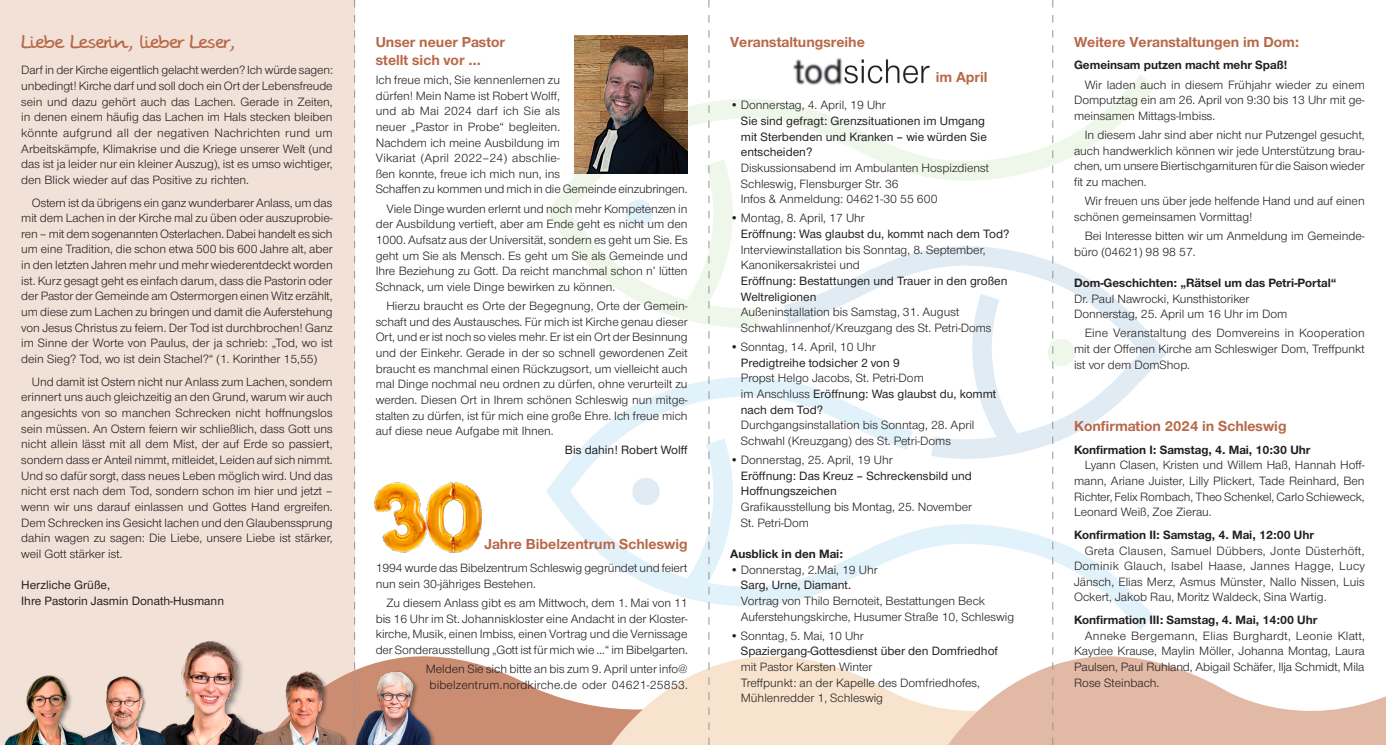
<style>
.page{position:relative;width:1386px;height:745px;background:#fff}
.page>*{position:absolute;margin:0;border:0;box-sizing:border-box;transform-origin:0 0}
.t1{font:20px "Stone Handwriting";color:#b86848}
.t2{font:700 15px/18px "Nordelbica";color:#b86848}
.t3{font:12.5px/15.6px "Nordelbica";color:#231f20}
.t4{font:500 12.5px/15.6px "Nordelbica";color:#231f20}
.t5{font:700 12.5px "Nordelbica";color:#231f20}
.s1{font-weight:500}
</style>
<div class="page">
<svg style="left:546px;top:75px;width:608px;height:253px"></svg>
<svg style="left:763px;top:217px;width:401px;height:132px"></svg>
<svg style="left:546px;top:349px;width:622px;height:240px"></svg>
<div style="left:0;top:0;width:354px;height:744px;background:#f2e1d7"></div>
<svg style="left:355px;top:589px;width:253px;height:155px"></svg>
<svg style="left:608px;top:589px;width:337px;height:155px"></svg>
<svg style="left:945px;top:589px;width:440px;height:155px"></svg>
<svg style="left:354px;top:0;width:1px;height:669px"></svg>
<svg style="left:623px;top:0;width:119px;height:744px"></svg>
<svg style="left:962px;top:0;width:115px;height:744px"></svg>
<div style="left:353px;top:669px;width:86px;height:75px;background:#cb8d72"></div>
<img style="left:353px;top:670px;width:81px;height:74px">
<img style="left:170px;top:641px;width:73px;height:103px">
<div style="left:246px;top:669px;width:107px;height:75px;background:#cb8d72"></div>
<img style="left:241px;top:670px;width:108px;height:74px">
<img style="left:93px;top:676px;width:76px;height:68px">
<img style="left:5px;top:675px;width:87px;height:69px">
<img style="left:574px;top:35px;width:113px;height:139px">
<img style="left:792px;top:58px;width:138px;height:27px">
<img style="left:375px;top:482px;width:106px;height:69px">
<h1 class="t1" style="left:21px;top:31px;width:215px">Liebe Leserin, lieber Leser,</h1>
<p class="t3" style="left:21px;top:62px;width:313px;text-align:justify">Darf in der Kirche eigentlich gelacht werden? Ich würde sagen: unbedingt! Kirche darf und soll doch ein Ort der Lebensfreude sein und dazu gehört auch das Lachen. Gerade in Zeiten, in denen einem häufig das Lachen im Hals stecken bleiben könnte aufgrund all der negativen Nachrichten rund um Arbeitskämpfe, Klimakrise und die Kriege unserer Welt (und das ist ja leider nur ein kleiner Auszug), ist es umso wichtiger, den Blick wieder auf das Positive zu richten.</p>
<p class="t3" style="left:21px;top:194px;width:313px;text-align:justify;text-indent:11px">Ostern ist da übrigens ein ganz wunderbarer Anlass, um das mit dem Lachen in der Kirche mal zu üben oder auszuprobie&shy;ren – mit dem sogenannten Osterlachen. Dabei handelt es sich um eine Tradition, die schon etwa 500 bis 600 Jahre alt, aber in den letzten Jahren mehr und mehr wiederentdeckt worden ist. Kurz gesagt geht es einfach darum, dass die Pastorin oder der Pastor der Gemeinde am Ostermorgen einen Witz erzählt, um diese zum Lachen zu bringen und damit die Auferstehung von Jesus Christus zu feiern. Der Tod ist durchbrochen! Ganz im Sinne der Worte von Paulus, der ja schrieb: „Tod, wo ist dein Sieg? Tod, wo ist dein Stachel?“ (1. Korinther 15,55)</p>
<p class="t3" style="left:21px;top:373px;width:313px;text-align:justify;text-indent:11px">Und damit ist Ostern nicht nur Anlass zum Lachen, sondern erinnert uns auch gleichzeitig an den Grund, warum wir auch angesichts von so manchen Schrecken nicht hoffnungslos sein müssen. An Ostern feiern wir schließlich, dass Gott uns nicht allein lässt mit all dem Mist, der auf Erde so passiert, sondern dass er Anteil nimmt, mitleidet, Leiden auf sich nimmt.<br>Und so dafür sorgt, dass neues Leben möglich wird. Und das nicht erst nach dem Tod, sondern schon im hier und jetzt – wenn wir uns darauf einlassen und Gottes Hand ergreifen.<br>Dem Schrecken ins Gesicht lachen und den Glaubenssprung dahin wagen zu sagen: Die Liebe, unsere Liebe ist stärker, weil Gott stärker ist.</p>
<p class="t4" style="left:21px;top:576px;width:204px">Herzliche Grüße,<br>Ihre Pastorin Jasmin Donath-Husmann</p>
<p class="t2" style="left:376px;top:33px;width:131px">Unser neuer Pastor stellt sich vor …</p>
<p class="t3" style="left:376px;top:72px;width:313px">Ich freue mich, Sie kennenlernen zu<br>dürfen! Mein Name ist Robert Wolff,<br>und ab Mai 2024 darf ich Sie als<br>neuer „Pastor in Probe“ begleiten.<br>Nachdem ich meine Ausbildung im<br>Vikariat (April 2022–24) abschlie-<br>ßen konnte, freue ich mich nun, ins<br>Schaffen zu kommen und mich in die Gemeinde einzubringen.</p>
<p class="t3" style="left:376px;top:201px;width:313px;text-align:justify;text-indent:11px">Viele Dinge wurden erlernt und noch mehr Kompetenzen in der Ausbildung vertieft, aber am Ende geht es nicht um den 1000. Aufsatz aus der Universität, sondern es geht um Sie. Es geht um Sie als Mensch. Es geht um Sie als Gemeinde und Ihre Beziehung zu Gott. Da reicht manchmal schon n’ lütten Schnack, um viele Dinge bewirken zu können.</p>
<p class="t3" style="left:376px;top:298px;width:313px;text-align:justify;text-indent:11px">Hierzu braucht es Orte der Begegnung, Orte der Gemein&shy;schaft und des Austausches. Für mich ist Kirche genau dieser Ort, und er ist noch so vieles mehr. Er ist ein Ort der Besinnung und der Einkehr. Gerade in der so schnell gewordenen Zeit braucht es manchmal einen Rückzugsort, um vielleicht auch mal Dinge nochmal neu ordnen zu dürfen, ohne verurteilt zu werden. Diesen Ort in Ihrem schönen Schleswig nun mitge&shy;stalten zu dürfen, ist für mich eine große Ehre. Ich freue mich auf diese neue Aufgabe mit Ihnen.</p>
<p class="t4" style="left:565px;top:442px;width:124px">Bis dahin! Robert Wolff</p>
<p class="t2" style="left:484px;top:535px;width:205px">Jahre Bibelzentrum Schleswig</p>
<p class="t3" style="left:376px;top:560px;width:313px">1994 wurde das Bibelzentrum Schleswig gegründet und feiert nun sein 30-jähriges Bestehen.</p>
<p class="t3" style="left:376px;top:594px;width:313px;text-align:justify;text-indent:11px">Zu diesem Anlass gibt es am Mittwoch, dem 1. Mai von 11 bis 16 Uhr im St. Johanniskloster eine Andacht in der Kloster&shy;kirche, Musik, einen Imbiss, einen Vortrag und die Vernissage der Sonderausstellung „Gott ist für mich wie …“ im Bibelgarten.</p>
<p class="t3" style="left:426px;top:660px;width:263px;text-align:center">Melden Sie sich bitte an bis zum 9. April unter info@ bibelzentrum.nordkirche.de oder 04621-25853.</p>
<p class="t2" style="left:730px;top:33px;width:136px">Veranstaltungsreihe</p>
<p class="t2" style="left:935px;top:68px;width:53px">im April</p>
<p class="t3" style="left:730px;top:97px;width:157px">• Donnerstag, 4. April, 19 Uhr</p>
<p class="t4" style="left:741px;top:113px;width:247px">Sie sind gefragt: Grenzsituationen im Umgang mit Sterbenden und Kranken – wie würden Sie entscheiden?</p>
<p class="t3" style="left:741px;top:160px;width:250px">Diskussionsabend im Ambulanten Hospizdienst<br>Schleswig, Flensburger Str. 36<br>Infos &amp; Anmeldung: 04621-30 55 600</p>
<p class="t3" style="left:730px;top:210px;width:136px">• Montag, 8. April, 17 Uhr</p>
<p class="t4" style="left:741px;top:226px;width:270px">Eröffnung: Was glaubst du, kommt nach dem Tod?</p>
<p class="t3" style="left:741px;top:242px;width:246px">Interviewinstallation bis Sonntag, 8. September,<br>Kanonikersakristei und</p>
<p class="t4" style="left:741px;top:273px;width:268px">Eröffnung: Bestattungen und Trauer in den großen<br>Weltreligionen</p>
<p class="t3" style="left:741px;top:304px;width:252px">Außeninstallation bis Samstag, 31. August<br>Schwahlinnenhof/Kreuzgang des St. Petri-Doms</p>
<p class="t3" style="left:730px;top:339px;width:147px">• Sonntag, 14. April, 10 Uhr</p>
<p class="t4" style="left:741px;top:354px;width:160px">Predigtreihe todsicher 2 von 9</p>
<p class="t3" style="left:741px;top:370px;width:257px">Propst Helgo Jacobs, St. Petri-Dom<br>im Anschluss <span class="s1">Eröffnung: Was glaubst du, kommt nach dem Tod?</span></p>
<p class="t3" style="left:741px;top:417px;width:235px">Durchgangsinstallation bis Sonntag, 28. April<br>Schwahl (Kreuzgang) des St. Petri-Doms</p>
<p class="t3" style="left:730px;top:452px;width:164px">• Donnerstag, 25. April, 19 Uhr</p>
<p class="t4" style="left:741px;top:467px;width:233px">Eröffnung: Das Kreuz – Schreckensbild und<br>Hoffnungszeichen</p>
<p class="t3" style="left:741px;top:499px;width:232px">Grafikausstellung bis Montag, 25. November<br>St. Petri-Dom</p>
<p class="t5" style="left:730px;top:546px;width:114px">Ausblick in den Mai:</p>
<p class="t3" style="left:730px;top:561px;width:149px">• Donnerstag, 2.Mai, 19 Uhr</p>
<p class="t4" style="left:741px;top:577px;width:112px">Sarg, Urne, Diamant.</p>
<p class="t3" style="left:741px;top:592px;width:275px">Vortrag von Thilo Bernoteit, Bestattungen Beck<br>Auferstehungskirche, Husumer Straße 10, Schleswig</p>
<p class="t3" style="left:730px;top:627px;width:135px">• Sonntag, 5. Mai, 10 Uhr</p>
<p class="t4" style="left:741px;top:643px;width:259px">Spaziergang-Gottesdienst über den Domfriedhof</p>
<p class="t3" style="left:741px;top:658px;width:240px">mit Pastor Karsten Winter<br>Treffpunkt: an der Kapelle des Domfriedhofes,<br>Mühlenredder 1, Schleswig</p>
<p class="t2" style="left:1074px;top:33px;width:227px">Weitere Veranstaltungen im Dom:</p>
<p class="t5" style="left:1074px;top:58px;width:215px">Gemeinsam putzen macht mehr Spaß!</p>
<p class="t3" style="left:1074px;top:77px;width:292px;text-align:justify;text-indent:11px">Wir laden auch in diesem Frühjahr wieder zu einem Domputztag ein am 26. April von 9:30 bis 13 Uhr mit ge&shy;meinsamen Mittags-Imbiss.</p>
<p class="t3" style="left:1074px;top:127px;width:292px;text-align:justify;text-indent:11px">In diesem Jahr sind aber nicht nur Putzengel gesucht, auch handwerklich können wir jede Unterstützung brau&shy;chen, um unsere Biertischgarnituren für die Saison wieder fit zu machen.</p>
<p class="t3" style="left:1074px;top:193px;width:292px;text-indent:11px">Wir freuen uns über jede helfende Hand und auf einen schönen gemeinsamen Vormittag!</p>
<p class="t3" style="left:1074px;top:228px;width:292px;text-indent:11px">Bei Interesse bitten wir um Anmeldung im Gemeinde&shy;büro (04621) 98 98 57.</p>
<p class="t5" style="left:1074px;top:275px;width:264px">Dom-Geschichten: „Rätsel um das Petri-Portal“</p>
<p class="t3" style="left:1074px;top:290px;width:215px">Dr. Paul Nawrocki, Kunsthistoriker<br>Donnerstag, 25. April um 16 Uhr im Dom</p>
<p class="t3" style="left:1074px;top:325px;width:292px;text-align:justify;text-indent:11px">Eine Veranstaltung des Domvereins in Kooperation mit der Offenen Kirche am Schleswiger Dom, Treffpunkt ist vor dem DomShop.</p>
<p class="t2" style="left:1074px;top:416px;width:214px">Konfirmation 2024 in Schleswig</p>
<p class="t5" style="left:1074px;top:441px;width:238px">Konfirmation I: Samstag, 4. Mai, 10:30 Uhr</p>
<p class="t3" style="left:1074px;top:457px;width:292px;text-align:justify;text-indent:11px">Lyann Clasen, Kristen und Willem Haß, Hannah Hoff&shy;mann, Ariane Juister, Lilly Plickert, Tade Reinhard, Ben Richter, Felix Rombach, Theo Schenkel, Carlo Schieweck, Leonard Weiß, Zoe Zierau.</p>
<p class="t5" style="left:1074px;top:527px;width:241px">Konfirmation II: Samstag, 4. Mai, 12:00 Uhr</p>
<p class="t3" style="left:1074px;top:542px;width:292px;text-align:justify;text-indent:11px">Greta Clausen, Samuel Dübbers, Jonte Düsterhöft, Dominik Glauch, Isabel Haase, Jannes Hagge, Lucy Jänsch, Elias Merz, Asmus Münster, Nallo Nissen, Luis Ockert, Jakob Rau, Moritz Waldeck, Sina Wartig.</p>
<p class="t5" style="left:1074px;top:612px;width:245px">Konfirmation III: Samstag, 4. Mai, 14:00 Uhr</p>
<p class="t3" style="left:1074px;top:627px;width:292px;text-align:justify;text-indent:11px">Anneke Bergemann, Elias Burghardt, Leonie Klatt, Kaydee Krause, Maylin Möller, Johanna Montag, Laura Paulsen, Paul Ruhland, Abigail Schäfer, Ilja Schmidt, Mila Rose Steinbach.</p>
</div>
